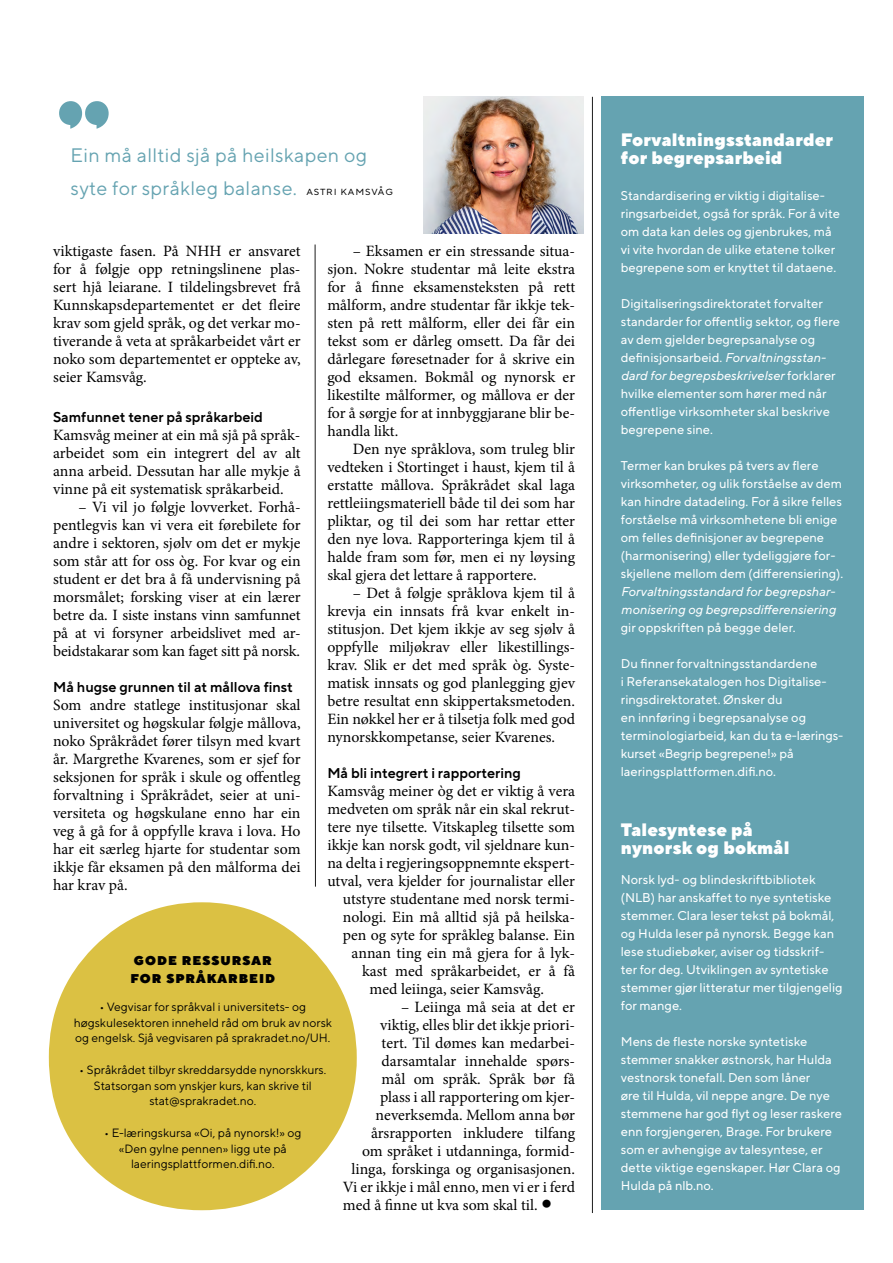
<style>
.page{position:relative;width:893px;height:1263px;background:#fff}
.page>*{position:absolute;margin:0;border:0;box-sizing:border-box;transform-origin:0 0}
.t1{font:19.5px/33px "TT Norms Pro";letter-spacing:.02em;color:#65a3b1}
.t2{font:900 18px/18px "TT Norms Pro";letter-spacing:.01em;color:#fff}
.t3{font:15.75px/18px "Minion Pro";color:#000;text-align:justify}
.t4{font:600 14.25px "TT Norms Pro";color:#000}
.t5{font:12.75px/18px "TT Norms Pro";color:#fff}
.t6{font:italic 12.75px/18px "TT Norms Pro";color:#fff}
.t7{font:900 12.75px/18px "TT Norms Pro";letter-spacing:.08em;color:#000}
.t8{font:12px/15.8px "TT Norms Pro";color:#000;text-align:center}
.s1{font-size:10.5px;color:#000}
.s2{font-family:"Times";font-size:28.5px}
.s3{font-style:italic}
</style>
<div class="page">
<div style="left:601px;top:97px;width:263px;height:1113px;background:#65a3b1"></div>
<hr style="left:315px;top:244px;width:1px;height:643px;background:#000">
<hr style="left:592px;top:97px;width:1px;height:1116px;background:#000">
<hr style="left:892px;top:0;width:1px;height:1263px;background:#343938">
<svg style="left:59px;top:101px;width:50px;height:28px"></svg>
<svg style="left:49px;top:902px;width:308px;height:308px;fill:#dbc143"></svg>
<img style="left:423px;top:97px;width:161px;height:137px">
<p class="t1" style="left:71px;top:137px;width:324px">Ein må alltid sjå på heilskapen og syte for språkleg balanse. <span class="s1">astri kamsvåg</span></p>
<p class="t3" style="left:53px;top:242px;width:249px">viktigaste fasen. På NHH er ansvaret for å følgje opp retningslinene plas&shy;sert hjå leiarane. I tildelingsbrevet frå Kunnskapsdepartementet er det fleire krav som gjeld språk, og det verkar mo&shy;tiverande å veta at språkarbeidet vårt er noko som departementet er oppteke av, seier Kamsvåg.</p>
<p class="t4" style="left:53px;top:406px;width:211px">Samfunnet tener på språkarbeid</p>
<p class="t3" style="left:53px;top:426px;width:249px">Kamsvåg meiner at ein må sjå på språk&shy;arbeidet som ein integrert del av alt anna arbeid. Dessutan har alle mykje å vinne på eit systematisk språkarbeid.</p>
<p class="t3" style="left:53px;top:498px;width:249px;text-indent:26px">– Vi vil jo følgje lovverket. Forhå&shy;pentlegvis kan vi vera eit førebilete for andre i sektoren, sjølv om det er mykje som står att for oss òg. For kvar og ein student er det bra å få undervisning på morsmålet; forsking viser at ein lærer betre da. I siste instans vinn samfunnet på at vi forsyner arbeidslivet med ar&shy;beidstakarar som kan faget sitt på norsk.</p>
<p class="t4" style="left:53px;top:676px;width:241px">Må hugse grunnen til at mållova finst</p>
<p class="t3" style="left:53px;top:696px;width:249px">Som andre statlege institusjonar skal universitet og høgskular følgje mållova, noko Språkrådet fører tilsyn med kvart år. Margrethe Kvarenes, som er sjef for seksjonen for språk i skule og offentleg forvaltning i Språkrådet, seier at uni&shy;versiteta og høgskulane enno har ein veg å gå for å oppfylle krava i lova. Ho har eit særleg hjarte for studentar som ikkje får eksamen på den målforma dei har krav på.</p>
<p class="t3" style="left:327px;top:242px;width:249px;text-indent:26px">– Eksamen er ein stressande situa&shy;sjon. Nokre studentar må leite ekstra for å finne eksamensteksten på rett målform, andre studentar får ikkje tek&shy;sten på rett målform, eller dei får ein tekst som er dårleg omsett. Da får dei dårlegare føresetnader for å skrive ein god eksamen. Bokmål og nynorsk er likestilte målformer, og mållova er der for å sørgje for at innbyggjarane blir be&shy;handla likt.</p>
<p class="t3" style="left:327px;top:440px;width:249px;text-indent:26px">Den nye språklova, som truleg blir vedteken i Stortinget i haust, kjem til å erstatte mållova. Språkrådet skal laga rettleiingsmateriell både til dei som har pliktar, og til dei som har rettar etter den nye lova. Rapporteringa kjem til å halde fram som før, men ei ny løysing skal gjera det lettare å rapportere.</p>
<p class="t3" style="left:327px;top:584px;width:249px;text-indent:26px">– Det å følgje språklova kjem til å krevja ein innsats frå kvar enkelt in&shy;stitusjon. Det kjem ikkje av seg sjølv å oppfylle miljøkrav eller likestillings&shy;krav. Slik er det med språk òg. Syste&shy;matisk innsats og god planlegging gjev betre resultat enn skippertaksmetoden.<br>Ein nøkkel her er å tilsetja folk med god nynorskkompetanse, seier Kvarenes.</p>
<p class="t4" style="left:327px;top:762px;width:195px">Må bli integrert i rapportering</p>
<p class="t3" style="left:327px;top:782px;width:249px">Kamsvåg meiner òg det er viktig å vera</p>
<p class="t3" style="left:327px;top:800px;width:249px">medveten om språk når ein skal rekrut-</p>
<p class="t3" style="left:327px;top:818px;width:249px">tere nye tilsette. Vitskapleg tilsette som</p>
<p class="t3" style="left:327px;top:836px;width:249px">ikkje kan norsk godt, vil sjeldnare kun-</p>
<p class="t3" style="left:327px;top:854px;width:249px">na delta i regjeringsoppnemnte ekspert-</p>
<p class="t3" style="left:327px;top:872px;width:249px">utval, vera kjelder for journalistar eller</p>
<p class="t3" style="left:343px;top:890px;width:234px">utstyre studentane med norsk termi-</p>
<p class="t3" style="left:343px;top:908px;width:234px">nologi. Ein må alltid sjå på heilska-</p>
<p class="t3" style="left:343px;top:926px;width:234px">pen og syte for språkleg balanse. Ein</p>
<p class="t3" style="left:352px;top:944px;width:225px">annan ting ein må gjera for å lyk-</p>
<p class="t3" style="left:362px;top:962px;width:215px">kast med språkarbeidet, er å få</p>
<p class="t3" style="left:370px;top:980px;width:176px">med leiinga, seier Kamsvåg.</p>
<p class="t3" style="left:401px;top:998px;width:175px">– Leiinga må seia at det er</p>
<p class="t3" style="left:380px;top:1016px;width:197px">viktig, elles blir det ikkje priori-</p>
<p class="t3" style="left:382px;top:1034px;width:195px">tert. Til dømes kan medarbei-</p>
<p class="t3" style="left:382px;top:1052px;width:195px">darsamtalar innehalde spørs-</p>
<p class="t3" style="left:382px;top:1070px;width:195px">mål om språk. Språk bør få</p>
<p class="t3" style="left:380px;top:1088px;width:197px">plass i all rapportering om kjer-</p>
<p class="t3" style="left:376px;top:1106px;width:201px">neverksemda. Mellom anna bør</p>
<p class="t3" style="left:371px;top:1124px;width:206px">årsrapporten inkludere tilfang</p>
<p class="t3" style="left:362px;top:1142px;width:214px">om språket i utdanninga, formid-</p>
<p class="t3" style="left:352px;top:1160px;width:225px">linga, forskinga og organisasjonen.</p>
<p class="t3" style="left:343px;top:1178px;width:234px">Vi er ikkje i mål enno, men vi er i ferd</p>
<p class="t3" style="left:343px;top:1196px;width:210px">med å finne ut kva som skal til. <span class="s2">•</span></p>
<p class="t7" style="left:130px;top:951px;width:146px">GODE RESSURSAR<br>FOR SPRÅKARBEID</p>
<p class="t8" style="left:74px;top:998px;width:260px">• Vegvisar for språkval i universitets- og høgskulesektoren inneheld råd om bruk av norsk og engelsk. Sjå vegvisaren på sprakradet.no/UH.</p>
<p class="t8" style="left:79px;top:1061px;width:249px">• Språkrådet tilbyr skreddarsydde nynorskkurs.<br>Statsorgan som ynskjer kurs, kan skrive til stat@sprakradet.no.</p>
<p class="t8" style="left:104px;top:1124px;width:199px">• E-læringskursa «Oi, på nynorsk!» og «Den gylne pennen» ligg ute på laeringsplattformen.difi.no.</p>
<p class="t2" style="left:621px;top:130px;width:214px">Forvaltningsstandarder for begrepsarbeid</p>
<p class="t5" style="left:621px;top:186px;width:221px">Standardisering er viktig i digitalise&shy;ringsarbeidet, også for språk. For å vite om data kan deles og gjenbrukes, må vi vite hvordan de ulike etatene tolker begrepene som er knyttet til dataene.</p>
<p class="t5" style="left:621px;top:294px;width:221px">Digitaliseringsdirektoratet forvalter standarder for offentlig sektor, og flere av dem gjelder begrepsanalyse og definisjonsarbeid. <span class="s3">Forvaltningsstan&shy;dard for begrepsbeskrivelser</span> forklarer hvilke elementer som hører med når offentlige virksomheter skal beskrive begrepene sine.</p>
<p class="t5" style="left:621px;top:456px;width:224px">Termer kan brukes på tvers av flere virksomheter, og ulik forståelse av dem kan hindre datadeling. For å sikre felles forståelse må virksomhetene bli enige om felles definisjoner av begrepene (harmonisering) eller tydeliggjøre for&shy;skjellene mellom dem (differensiering).</p>
<p class="t6" style="left:621px;top:582px;width:216px">Forvaltningsstandard for begrepshar&shy;monisering og begrepsdifferensiering</p>
<p class="t5" style="left:621px;top:618px;width:176px">gir oppskriften på begge deler.</p>
<p class="t5" style="left:621px;top:654px;width:223px">Du finner forvaltningsstandardene<br>i Referansekatalogen hos Digitalise&shy;ringsdirektoratet. Ønsker du<br>en innføring i begrepsanalyse og terminologiarbeid, kan du ta e-lærings&shy;kurset «Begrip begrepene!» på laeringsplattformen.difi.no.</p>
<p class="t2" style="left:621px;top:820px;width:170px">Talesyntese på nynorsk og bokmål</p>
<p class="t5" style="left:621px;top:870px;width:223px">Norsk lyd- og blindeskriftbibliotek (NLB) har anskaffet to nye syntetiske stemmer. Clara leser tekst på bokmål, og Hulda leser på nynorsk. Begge kan lese studiebøker, aviser og tidsskrif&shy;ter for deg. Utviklingen av syntetiske stemmer gjør litteratur mer tilgjengelig for mange.</p>
<p class="t5" style="left:621px;top:1032px;width:223px">Mens de fleste norske syntetiske stemmer snakker østnorsk, har Hulda vestnorsk tonefall. Den som låner<br>øre til Hulda, vil neppe angre. De nye stemmene har god flyt og leser raskere enn forgjengeren, Brage. For brukere som er avhengige av talesyntese, er dette viktige egenskaper. Hør Clara og Hulda på nlb.no.</p>
</div>
